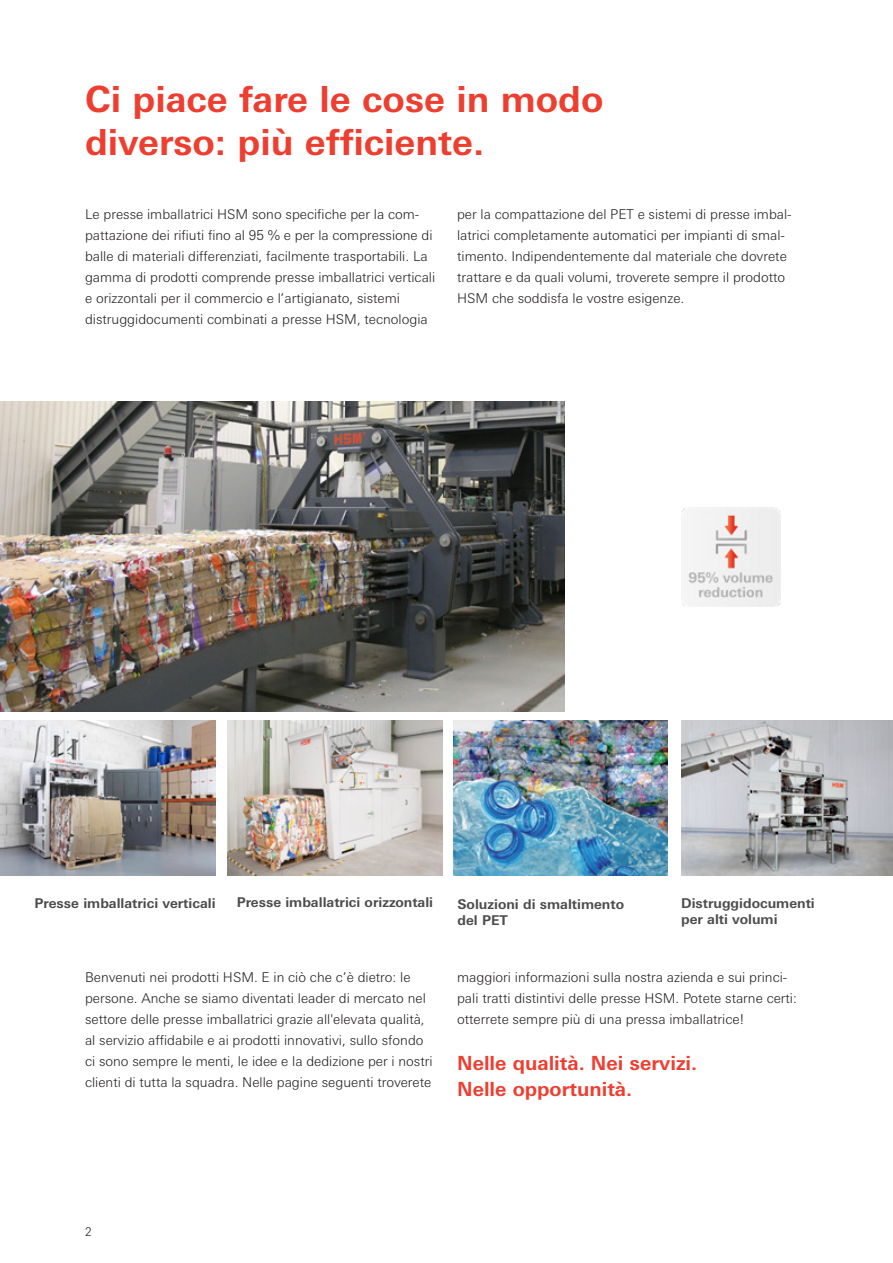
<style>
.page{position:relative;width:893px;height:1263px;background:#fff}
.page>*{position:absolute;margin:0;border:0;box-sizing:border-box;transform-origin:0 0}
.t1{font:700 36px/43.2px "Univers Next W1 G";color:#ee3e30}
.t2{font:700 19.5px/25.5px "Univers Next W1 G";color:#ee3e30}
.t3{font:300 13.5px/21px "Univers Next W1 G";color:#231f20}
.t4{font:700 13.5px/16.2px "Univers Next W1 G";color:#4b4c4d}
.t5{font:300 12px "Univers Next W1 G";color:#231f20}
</style>
<div class="page">
<img style="left:0;top:721px;width:216px;height:154px">
<img style="left:228px;top:721px;width:214px;height:154px">
<img style="left:681px;top:721px;width:212px;height:154px">
<img style="left:454px;top:721px;width:214px;height:154px">
<img style="left:0;top:402px;width:565px;height:310px">
<img style="left:681px;top:507px;width:100px;height:100px">
<h1 class="t1" style="left:85px;top:77px;width:520px">Ci piace fare le cose in modo diverso: più efficiente.</h1>
<p class="t3" style="left:85px;top:203px;width:352px">Le presse imballatrici HSM sono specifiche per la com&shy;pattazione dei rifiuti fino al 95 % e per la compressione di balle di materiali differenziati, facilmente trasportabili. La gamma di prodotti comprende presse imballatrici verticali e orizzontali per il commercio e l’artigianato, sistemi distruggidocumenti combinati a presse HSM, tecnologia</p>
<p class="t3" style="left:457px;top:203px;width:336px">per la compattazione del PET e sistemi di presse imbal&shy;latrici completamente automatici per impianti di smal&shy;timento. Indipendentemente dal materiale che dovrete trattare e da quali volumi, troverete sempre il prodotto HSM che soddisfa le vostre esigenze.</p>
<p class="t4" style="left:35px;top:895px;width:182px">Presse imballatrici verticali</p>
<p class="t4" style="left:237px;top:894px;width:198px">Presse imballatrici orizzontali</p>
<p class="t4" style="left:681px;top:895px;width:135px">Distruggidocumenti per alti volumi</p>
<p class="t4" style="left:457px;top:896px;width:168px">Soluzioni di smaltimento del PET</p>
<p class="t3" style="left:85px;top:966px;width:349px">Benvenuti nei prodotti HSM. E in ciò che c’è dietro: le persone. Anche se siamo diventati leader di mercato nel settore delle presse imballatrici grazie all'elevata qualità, al servizio affidabile e ai prodotti innovativi, sullo sfondo ci sono sempre le menti, le idee e la dedizione per i nostri clienti di tutta la squadra. Nelle pagine seguenti troverete</p>
<p class="t3" style="left:457px;top:966px;width:341px">maggiori informazioni sulla nostra azienda e sui princi&shy;pali tratti distintivi delle presse HSM. Potete starne certi: otterrete sempre più di una pressa imballatrice!</p>
<h2 class="t2" style="left:457px;top:1050px;width:242px">Nelle qualità. Nei servizi.<br>Nelle opportunità.</h2>
<p class="t5" style="left:85px;top:1225px;width:8px">2</p>
</div>
